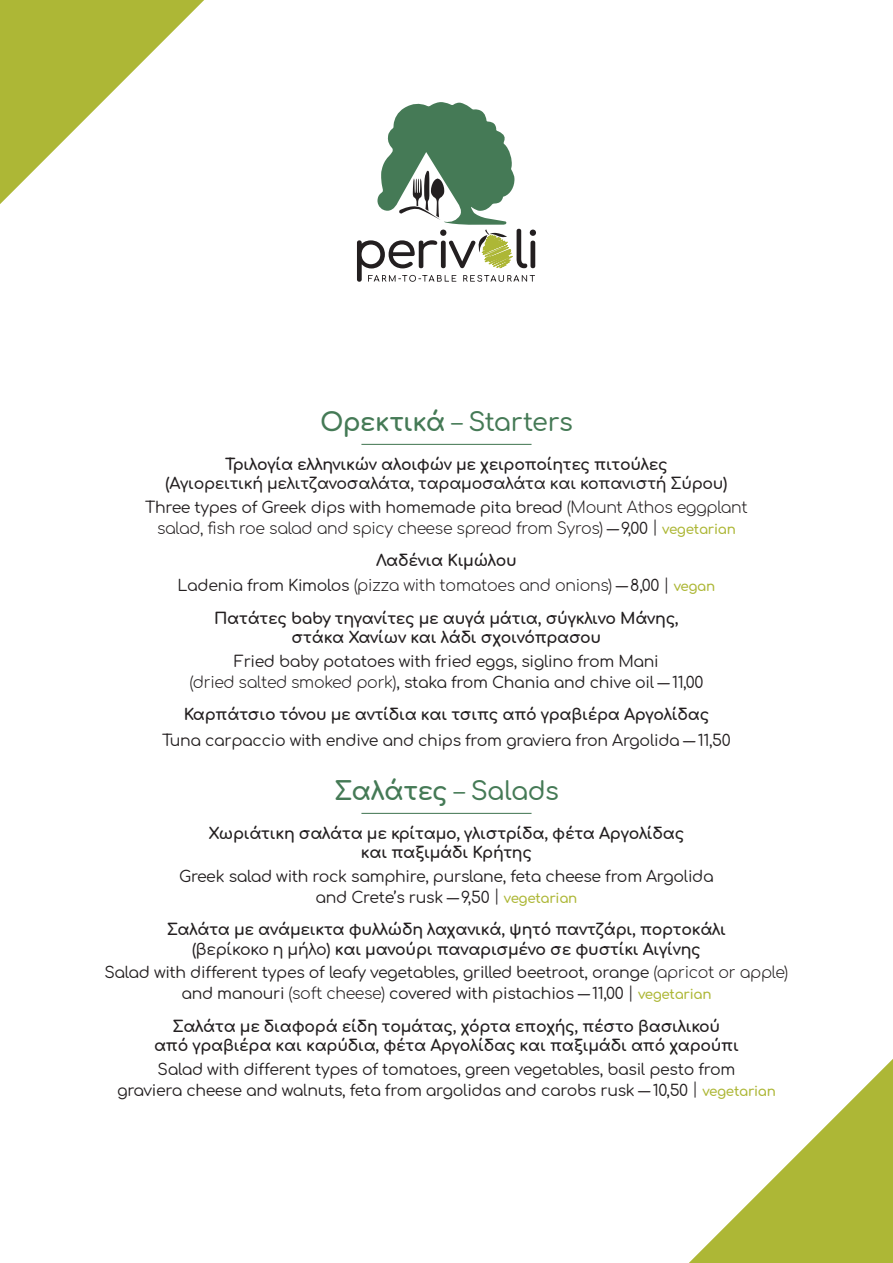
<style>
.page{position:relative;width:893px;height:1263px;background:#fff}
.page>*{position:absolute;margin:0;border:0;box-sizing:border-box;transform-origin:0 0}
.t1{font:700 25.5px "Comfortaa";letter-spacing:-.025em;color:#457a56}
.t2{font:15.75px/21px "Comfortaa";letter-spacing:-.02em;color:#231f20;text-align:center}
.t3{font:700 15.75px/19.5px "Comfortaa";letter-spacing:-.02em;color:#231f20;text-align:center}
.t4{font:300 15.75px/21px "Comfortaa";letter-spacing:-.02em;color:#231f20;text-align:center}
.t5{font:600 15.75px/19.5px "Comfortaa";letter-spacing:-.02em;color:#231f20;text-align:center}
.s1{font-weight:300}
.s2{font-weight:500}
.s3{font-weight:700}
.s4{font-weight:400}
.s5{font-weight:600;font-size:13.5px;color:#adb736}
</style>
<div class="page">
<svg style="left:357px;top:102px;width:179px;height:180px"></svg>
<hr style="left:361px;top:444px;width:170px;height:1px;background:#477a57">
<hr style="left:361px;top:813px;width:170px;height:1px;background:#477a57">
<svg style="left:0;top:0;width:204px;height:204px"></svg>
<svg style="left:689px;top:1059px;width:204px;height:204px"></svg>
<p class="t1" style="left:320px;top:398px;width:254px">Ορεκτικά <span class="s1">–</span> <span class="s2">Starters</span></p>
<p class="t5" style="left:165px;top:452px;width:563px"><span class="s3">Τριλογία ελληνικών αλοιφών με χειροποίητες πιτούλες<br></span>(Αγιορειτική μελιτζανοσαλάτα, ταραμοσαλάτα και κοπανιστή Σύρου)</p>
<p class="t4" style="left:145px;top:495px;width:604px"><span class="s4">Three types of Greek dips with homemade pita bread</span> (Mount Athos eggplant salad, fish roe salad and spicy cheese spread from Syros) <span class="s4">― 9,00</span> | <span class="s5">vegetarian</span></p>
<p class="t3" style="left:376px;top:549px;width:142px">Λαδένια Κιμώλου</p>
<p class="t4" style="left:178px;top:573px;width:539px"><span class="s4">Ladenia from Kimolos</span> (pizza with tomatoes and onions) <span class="s4">― 8,00</span> | <span class="s5">vegan</span></p>
<p class="t3" style="left:214px;top:606px;width:466px">Πατάτες baby τηγανίτες με αυγά μάτια, σύγκλινο Μάνης, στάκα Χανίων και λάδι σχοινόπρασου</p>
<p class="t2" style="left:189px;top:649px;width:516px">Fried baby potatoes with fried eggs, siglino from Mani<br><span class="s1">(dried salted smoked pork)</span>, staka from Chania and chive oil ― 11,00</p>
<p class="t3" style="left:184px;top:703px;width:527px">Καρπάτσιο τόνου με αντίδια και τσιπς από γραβιέρα Αργολίδας</p>
<p class="t2" style="left:162px;top:727px;width:570px">Tuna carpaccio with endive and chips from graviera fron Argolida ― 11,50</p>
<p class="t1" style="left:334px;top:767px;width:226px">Σαλάτες <span class="s1">–</span> <span class="s2">Salads</span></p>
<p class="t3" style="left:209px;top:821px;width:477px">Χωριάτικη σαλάτα με κρίταμο, γλιστρίδα, φέτα Αργολίδας και παξιμάδι Κρήτης</p>
<p class="t2" style="left:179px;top:864px;width:536px">Greek salad with rock samphire, purslane, feta cheese from Argolida and Crete’s rusk ― 9,50 <span class="s1">|</span> <span class="s5">vegetarian</span></p>
<p class="t3" style="left:167px;top:918px;width:561px">Σαλάτα με ανάμεικτα φυλλώδη λαχανικά, ψητό παντζάρι, πορτοκάλι <span class="s2">(βερίκοκο η μήλο)</span> και μανούρι παναρισμένο σε φυστίκι Αιγίνης</p>
<p class="t2" style="left:104px;top:960px;width:685px">Salad with different types of leafy vegetables, grilled beetroot, orange <span class="s1">(apricot or apple) </span>and manouri <span class="s1">(soft cheese)</span> covered with pistachios ― 11,00 <span class="s1">|</span> <span class="s5">vegetarian</span></p>
<p class="t3" style="left:154px;top:1014px;width:586px">Σαλάτα με διαφορά είδη τομάτας, χόρτα εποχής, πέστο βασιλικού από γραβιέρα και καρύδια, φέτα Αργολίδας και παξιμάδι από χαρούπι</p>
<p class="t2" style="left:117px;top:1057px;width:660px">Salad with different types of tomatoes, green vegetables, basil pesto from<br>graviera cheese and walnuts, feta from argolidas and carobs rusk ― 10,50 <span class="s1">|</span> <span class="s5">vegetarian</span></p>
</div>
